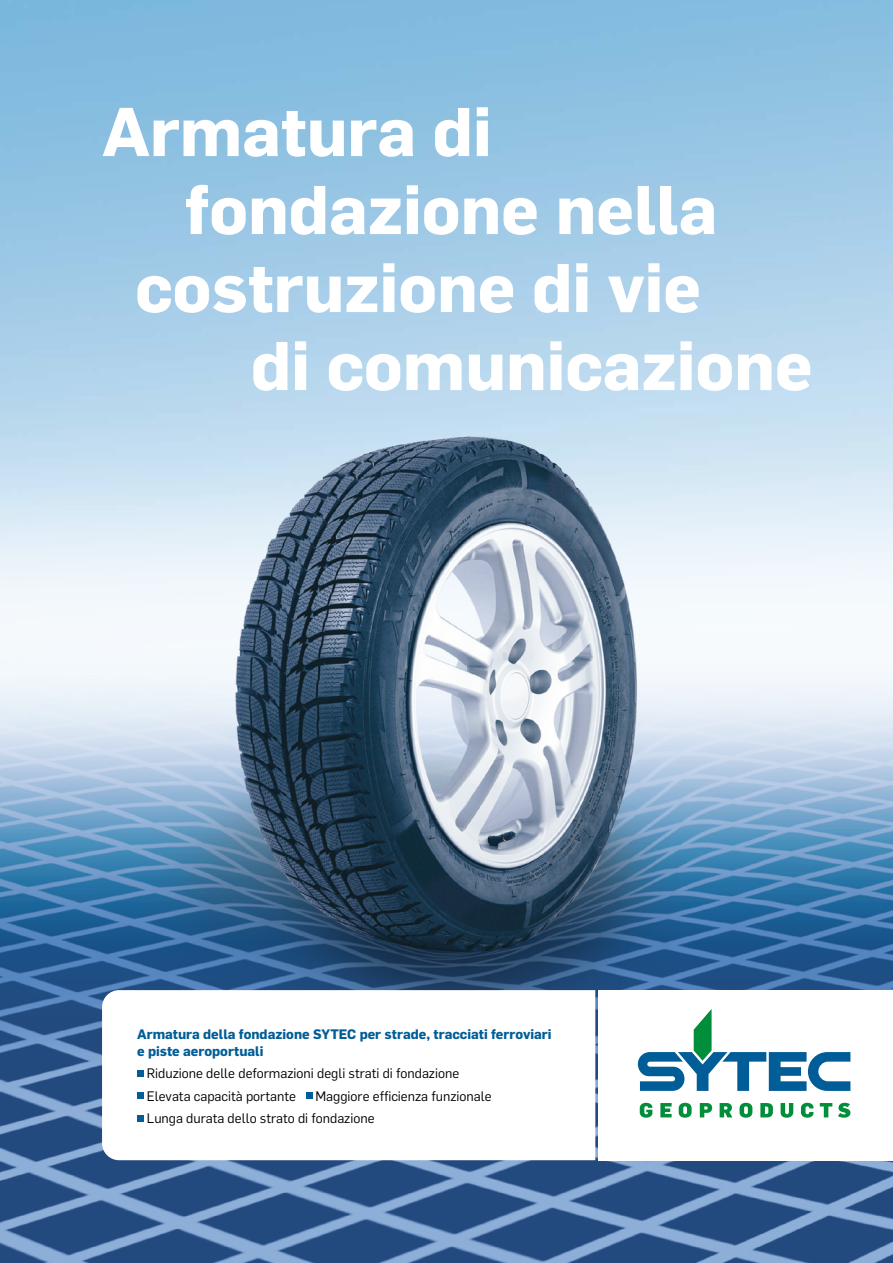
<style>
.page{position:relative;width:893px;height:1263px;background:#fff}
.page>*{position:absolute;margin:0;border:0;box-sizing:border-box;transform-origin:0 0}
.t1{font:700 67.5px "Flama";color:#fff}
.Aufzählung_Titelseit{font:13.5px/22.5px "Flama";color:#000}
.Aufzählung_Titelseit-2{font:700 13.5px/16.2px "Flama";color:#005d97}
</style>
<div class="page">
<img style="left:0;top:0;width:893px;height:1263px">
<svg style="left:102px;top:990px;width:493px;height:170px"></svg>
<div style="left:598px;top:990px;width:295px;height:170px;background:#fff"></div>
<svg style="left:640px;top:1103px;width:12px;height:15px"></svg>
<svg style="left:660px;top:1103px;width:12px;height:14px"></svg>
<svg style="left:679px;top:1103px;width:13px;height:15px"></svg>
<svg style="left:700px;top:1103px;width:12px;height:14px"></svg>
<svg style="left:720px;top:1103px;width:12px;height:14px"></svg>
<svg style="left:739px;top:1103px;width:13px;height:15px"></svg>
<svg style="left:760px;top:1103px;width:13px;height:14px"></svg>
<svg style="left:781px;top:1103px;width:12px;height:15px"></svg>
<svg style="left:801px;top:1103px;width:12px;height:15px"></svg>
<svg style="left:820px;top:1103px;width:12px;height:14px"></svg>
<svg style="left:838px;top:1103px;width:12px;height:15px"></svg>
<svg style="left:638px;top:1009px;width:212px;height:82px"></svg>
<div style="left:137px;top:1070px;width:7px;height:6px;background:#005d97"></div>
<div style="left:137px;top:1093px;width:7px;height:6px;background:#005d97"></div>
<svg style="left:306px;top:1093px;width:6px;height:6px"></svg>
<div style="left:137px;top:1115px;width:7px;height:6px;background:#005d97"></div>
<p class="t1" style="left:102px;top:90px;width:391px">Armatura di</p>
<p class="t1" style="left:185px;top:168px;width:534px">fondazione nella</p>
<p class="t1" style="left:135px;top:246px;width:567px">costruzione di vie</p>
<p class="t1" style="left:251px;top:324px;width:563px">di comunicazione</p>
<p class="Aufzählung_Titelseit-2" style="left:137px;top:1026px;width:416px">Armatura della fondazione SYTEC per strade, tracciati ferroviari e piste aeroportuali</p>
<p class="Aufzählung_Titelseit" style="left:147px;top:1062px;width:314px">Riduzione delle deformazioni degli strati di fondazione<br>Elevata capacità portante</p>
<p class="Aufzählung_Titelseit" style="left:147px;top:1084px;width:346px;text-indent:169px">Maggiore efficienza funzionale<br>Lunga durata dello strato di fondazione</p>
</div>
